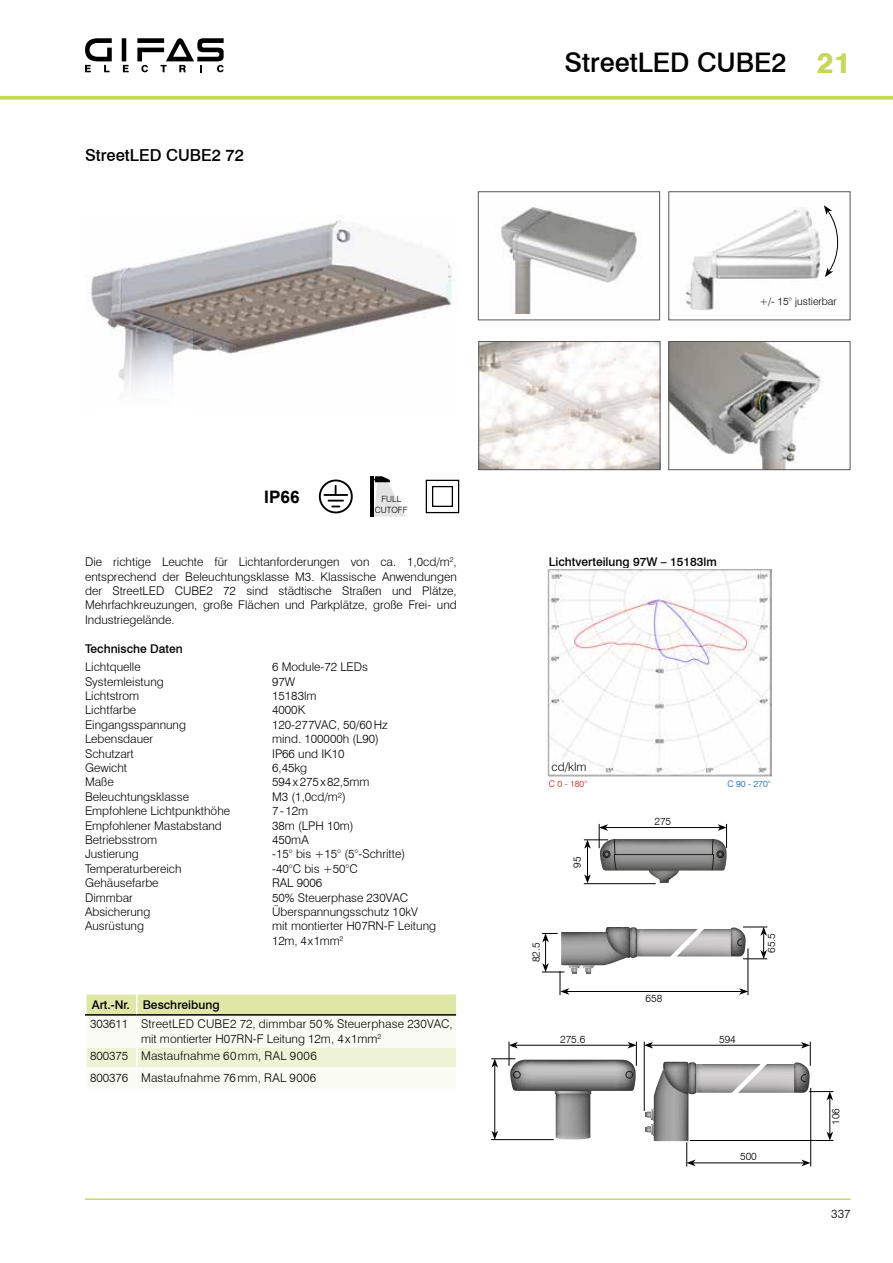
<style>
.page{position:relative;width:893px;height:1263px;background:#fff}
.page>*{position:absolute;margin:0;border:0;box-sizing:border-box;transform-origin:0 0}
.t1{font:800 28.5px "Swiss 721 BT";color:#c6d75e}
.t2{font:500 27px "Swiss 721 BT";color:#000}
.t3{font:700 17.25px "Arial";color:#000}
.t4{font:500 16.5px "Swiss 721 BT";color:#000}
.t5{font:300 12px/14.4px "Swiss 721 BT";color:#000}
.t6{font:500 12px "Swiss 721 BT";color:#000}
.t7{font:300 10.5px "Swiss 721 BT";color:#000}
.t8{font:300 9px "Swiss 721 BT";color:#005faa}
.t9{font:300 9px "Swiss 721 BT";color:#cd1719}
.t10{font:300 8.55px/10.4px "Swiss 721 BT";color:#000;text-align:center}
</style>
<div class="page">
<hr style="left:85px;top:1198px;width:765px;height:2px;background:#c6d75e">
<svg style="left:0;top:96px;width:893px;height:4px;fill:#c6d75e"></svg>
<hr style="left:122px;top:38px;width:4px;height:23px;background:#000">
<svg style="left:85px;top:38px;width:27px;height:34px"></svg>
<svg style="left:123px;top:65px;width:6px;height:7px"></svg>
<svg style="left:137px;top:38px;width:87px;height:34px"></svg>
<img style="left:547px;top:569px;width:225px;height:208px">
<div style="left:551px;top:760px;width:37px;height:14px;background:#fff"></div>
<hr style="left:584px;top:883px;width:72px;height:1px;background:#000">
<svg style="left:584px;top:824px;width:143px;height:59px"></svg>
<svg style="left:491px;top:1041px;width:146px;height:99px"></svg>
<svg style="left:542px;top:926px;width:225px;height:69px"></svg>
<svg style="left:644px;top:1041px;width:189px;height:125px"></svg>
<svg style="left:324px;top:485px;width:24px;height:22px"></svg>
<div style="left:319px;top:479px;width:34px;height:34px;border:2px solid #000;border-radius:50%"></div>
<div style="left:426px;top:480px;width:33px;height:33px;border:1px solid #000"></div>
<div style="left:432px;top:486px;width:21px;height:21px;border:1px solid #000"></div>
<svg style="left:373px;top:476px;width:33px;height:41px"></svg>
<hr style="left:370px;top:476px;width:3px;height:41px;background:#000">
<img style="left:91px;top:220px;width:363px;height:134px">
<svg style="left:94px;top:320px;width:99px;height:69px"></svg>
<img style="left:670px;top:343px;width:153px;height:125px">
<div style="left:668px;top:341px;width:182px;height:129px;border:1px solid #575756"></div>
<img style="left:480px;top:343px;width:178px;height:125px">
<div style="left:478px;top:341px;width:182px;height:129px;border:1px solid #575756"></div>
<img style="left:501px;top:207px;width:140px;height:107px">
<div style="left:478px;top:191px;width:182px;height:129px;border:1px solid #575756"></div>
<img style="left:685px;top:207px;width:139px;height:104px">
<div style="left:668px;top:191px;width:182px;height:129px;border:1px solid #575756"></div>
<svg style="left:824px;top:205px;width:15px;height:72px"></svg>
<svg style="left:86px;top:994px;width:370px;height:94px"></svg>
<hr style="left:85px;top:1069px;width:2px;height:20px;background:#fff">
<hr style="left:136px;top:1016px;width:2px;height:30px;background:#fff">
<hr style="left:85px;top:994px;width:2px;height:20px;background:#fff">
<hr style="left:85px;top:1014px;width:52px;height:2px;background:#000">
<hr style="left:137px;top:1014px;width:319px;height:2px;background:#000">
<h3 class="t4" style="left:85px;top:145px;width:160px">StreetLED CUBE2 72</h3>
<h3 class="t3" style="left:264px;top:484px;width:37px">IP66</h3>
<p class="t10" style="left:375px;top:494px;width:34px">FULL<br>CUTOFF</p>
<p class="t5" style="left:85px;top:555px;width:373px;text-align:justify">Die richtige Leuchte für Lichtanforderungen von ca. 1,0cd/m<sup>2</sup>, entsprechend der Beleuchtungsklasse M3. Klassische Anwendungen der StreetLED CUBE2 72 sind städtische Straßen und Plätze, Mehrfachkreuzungen, große Flächen und Parkplätze, große Frei- und Industriegelände.</p>
<p class="t6" style="left:85px;top:641px;width:99px">Technische Daten</p>
<p class="t5" style="left:85px;top:660px;width:57px">Lichtquelle</p>
<p class="t5" style="left:272px;top:660px;width:97px">6 Module-72 LEDs</p>
<p class="t5" style="left:85px;top:674px;width:80px">Systemleistung</p>
<p class="t5" style="left:272px;top:674px;width:25px">97W</p>
<p class="t5" style="left:85px;top:688px;width:56px">Lichtstrom</p>
<p class="t5" style="left:272px;top:688px;width:46px">15183lm</p>
<p class="t5" style="left:85px;top:703px;width:53px">Lichtfarbe</p>
<p class="t5" style="left:272px;top:703px;width:35px">4000K</p>
<p class="t5" style="left:85px;top:717px;width:103px">Eingangsspannung</p>
<p class="t5" style="left:272px;top:717px;width:117px">120-277VAC, 50/60Hz</p>
<p class="t5" style="left:85px;top:732px;width:70px">Lebensdauer</p>
<p class="t5" style="left:272px;top:732px;width:108px">mind. 100000h (L90)</p>
<p class="t5" style="left:85px;top:746px;width:50px">Schutzart</p>
<p class="t5" style="left:272px;top:746px;width:74px">IP66 und IK10</p>
<p class="t5" style="left:85px;top:760px;width:44px">Gewicht</p>
<p class="t5" style="left:272px;top:760px;width:37px">6,45kg</p>
<p class="t5" style="left:85px;top:775px;width:30px">Maße</p>
<p class="t5" style="left:272px;top:775px;width:99px">594x275x82,5mm</p>
<p class="t5" style="left:85px;top:789px;width:105px">Beleuchtungsklasse</p>
<p class="t5" style="left:272px;top:789px;width:75px">M3 (1,0cd/m²)</p>
<p class="t5" style="left:85px;top:804px;width:147px">Empfohlene Lichtpunkthöhe</p>
<p class="t5" style="left:272px;top:804px;width:38px">7-12m</p>
<p class="t5" style="left:85px;top:818px;width:138px">Empfohlener Mastabstand</p>
<p class="t5" style="left:272px;top:818px;width:83px">38m (LPH 10m)</p>
<p class="t5" style="left:85px;top:832px;width:74px">Betriebsstrom</p>
<p class="t5" style="left:272px;top:832px;width:38px">450mA</p>
<p class="t5" style="left:85px;top:847px;width:55px">Justierung</p>
<p class="t5" style="left:272px;top:847px;width:135px">-15° bis +15° (5°-Schritte)</p>
<p class="t5" style="left:85px;top:861px;width:98px">Temperaturbereich</p>
<p class="t5" style="left:272px;top:861px;width:87px">-40°C bis +50°C</p>
<p class="t5" style="left:85px;top:876px;width:75px">Gehäusefarbe</p>
<p class="t5" style="left:272px;top:876px;width:52px">RAL 9006</p>
<p class="t5" style="left:85px;top:890px;width:49px">Dimmbar</p>
<p class="t5" style="left:272px;top:890px;width:137px">50% Steuerphase 230VAC</p>
<p class="t5" style="left:85px;top:904px;width:67px">Absicherung</p>
<p class="t5" style="left:272px;top:904px;width:147px">Überspannungsschutz 10kV</p>
<p class="t5" style="left:85px;top:919px;width:61px">Ausrüstung</p>
<p class="t5" style="left:272px;top:919px;width:165px">mit montierter H07RN-F Leitung<br>12m, 4x1mm<sup>2</sup></p>
<p class="t6" style="left:92px;top:997px;width:129px">Art.-Nr. Beschreibung</p>
<p class="t5" style="left:141px;top:1017px;width:313px;text-indent:-51px">303611 StreetLED CUBE2 72, dimmbar 50% Steuerphase 230VAC, mit montierter H07RN-F Leitung 12m, 4x1mm<sup>2</sup></p>
<p class="t5" style="left:90px;top:1045px;width:228px;line-height:21.3px">800375 Mastaufnahme 60mm, RAL 9006<br>800376 Mastaufnahme 76mm, RAL 9006</p>
<h2 class="t2" style="left:564px;top:46px;width:224px">StreetLED CUBE2</h2>
<h1 class="t1" style="left:817px;top:45px;width:35px">21</h1>
<p class="t7" style="left:759px;top:295px;width:79px">+/- 15° justierbar</p>
<p class="t6" style="left:549px;top:555px;width:170px">Lichtverteilung 97W – 15183lm</p>
<p class="t5" style="left:552px;top:760px;width:36px">cd/klm</p>
<p class="t9" style="left:549px;top:778px;width:40px">C 0 - 180°</p>
<p class="t8" style="left:727px;top:778px;width:45px">C 90 - 270°</p>
<p class="t7" style="left:654px;top:815px;width:18px">275</p>
<p class="t7" style="left:571px;top:868px;width:13px;rotate:-90deg">95</p>
<p class="t7" style="left:530px;top:962px;width:21px;rotate:-90deg">82.5</p>
<p class="t7" style="left:646px;top:992px;width:18px">658</p>
<p class="t7" style="left:560px;top:1032px;width:27px">275.6</p>
<p class="t7" style="left:719px;top:1032px;width:18px">594</p>
<p class="t7" style="left:765px;top:953px;width:21px;rotate:-90deg">65.5</p>
<p class="t7" style="left:740px;top:1150px;width:18px">500</p>
<p class="t7" style="left:829px;top:1125px;width:18px;rotate:-90deg">106</p>
<p class="t5" style="left:831px;top:1206px;width:21px">337</p>
</div>
